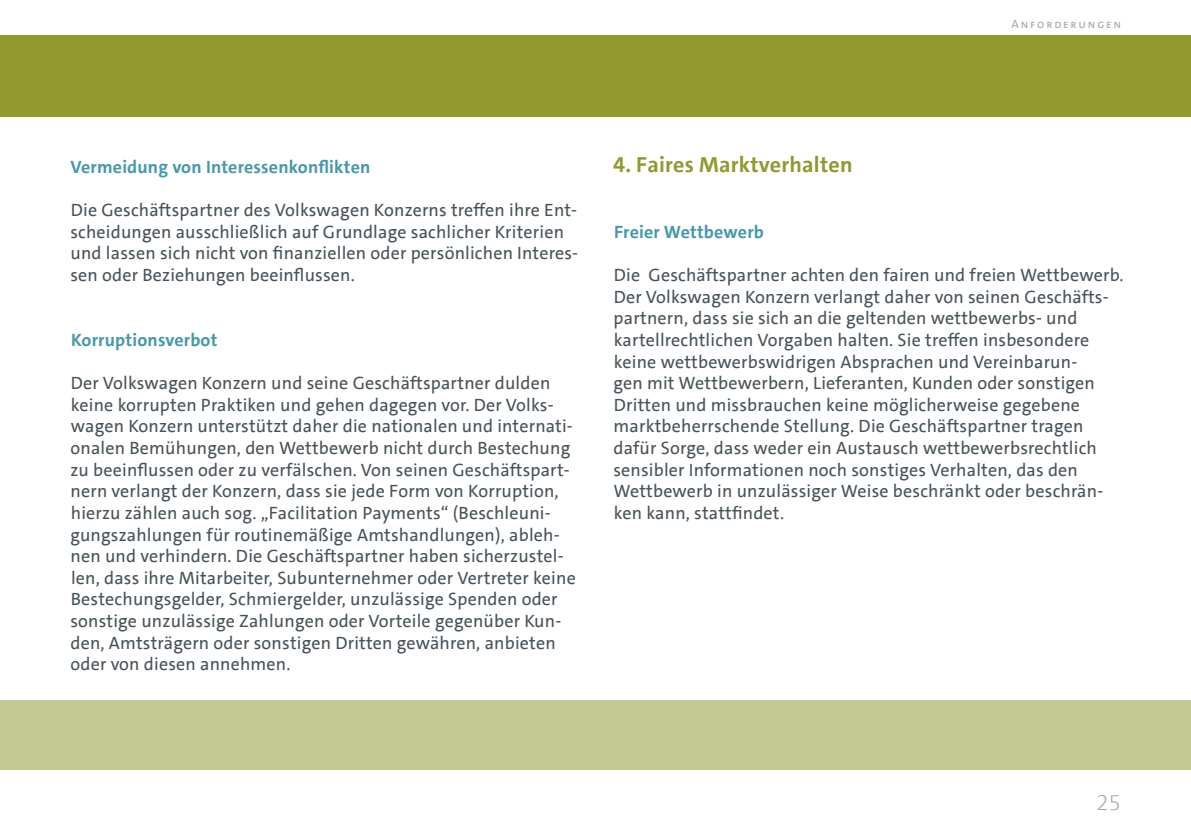
<style>
.page{position:relative;width:1191px;height:840px;background:#fff}
.page>*{position:absolute;margin:0;border:0;box-sizing:border-box;transform-origin:0 0}
.t1{font:700 22px "VWAG The Sans";letter-spacing:.01em;color:#91992f}
.t2{font:300 22px "VWAG The Sans";color:#a8a9ad}
.t3{font:18px/21.6px "VWAG The Sans";letter-spacing:.01em;color:#475359}
.t4{font:700 18px "VWAG The Sans";letter-spacing:.01em;color:#4699aa}
.t5{font:12px "VWAG The Sans";letter-spacing:.15em;color:#a8a9ad}
</style>
<div class="page">
<div style="left:0;top:35px;width:1191px;height:82px;background:#91992f"></div>
<div style="left:0;top:699px;width:1191px;height:70px;background:#c3c892"></div>
<p class="t5" style="left:1011px;top:16px;width:111px">Anforderungen</p>
<p class="t4" style="left:71px;top:155px;width:301px">Vermeidung von Interessenkonflikten</p>
<p class="t3" style="left:70px;top:199px;width:509px">Die Geschäftspartner des Volkswagen Konzerns treffen ihre Ent&shy;scheidungen ausschließlich auf Grundlage sachlicher -Kriterien und lassen sich nicht von finanziellen oder persönlichen Interes&shy;sen oder Beziehungen beeinflussen.</p>
<p class="t4" style="left:71px;top:328px;width:148px">Korruptionsverbot</p>
<p class="t3" style="left:70px;top:372px;width:507px">Der Volkswagen Konzern und seine Geschäftspartner dulden keine korrupten Praktiken und gehen dagegen vor. Der Volks&shy;wagen Konzern unterstützt daher die nationalen und internati&shy;onalen Bemühungen, den Wettbewerb nicht durch Bestechung zu beeinflussen oder zu verfälschen. Von seinen Geschäftspart&shy;nern verlangt der Konzern, dass sie jede Form von Korruption, hierzu zählen auch sog. „Facilitation Payments“ (Beschleuni&shy;gungszahlungen für routinemäßige Amtshandlungen), ableh&shy;nen und verhindern. Die Geschäftspartner haben sicherzustel&shy;len, dass ihre Mitarbeiter, Subunternehmer oder Vertreter keine Bestechungsgelder, Schmiergelder, unzulässige Spenden oder sonstige unzulässige Zahlungen oder Vorteile gegenüber Kun&shy;den, Amtsträgern oder sonstigen Dritten gewähren, anbieten oder von diesen annehmen.</p>
<p class="t1" style="left:613px;top:151px;width:241px">4. Faires Marktverhalten</p>
<p class="t4" style="left:614px;top:220px;width:151px">Freier Wettbewerb</p>
<p class="t3" style="left:613px;top:264px;width:512px">Die Geschäftspartner achten den fairen und freien Wettbewerb.<br>Der Volkswagen Konzern verlangt daher von seinen Geschäfts&shy;partnern, dass sie sich an die geltenden wettbewerbs- und kartellrechtlichen Vorgaben halten. Sie treffen insbesondere keine wettbewerbswidrigen Absprachen und Vereinbarun-<br>gen mit Wettbewerbern, Lieferanten, Kunden oder sonstigen Dritten und missbrauchen keine möglicherweise gegebene marktbeherrschende Stellung. Die Geschäftspartner tragen dafür Sorge, dass weder ein Austausch wettbewerbsrechtlich sensibler Informationen noch sonstiges Verhalten, das den Wettbewerb in unzulässiger Weise beschränkt oder beschrän&shy;ken kann, stattfindet.</p>
<p class="t2" style="left:1096px;top:787px;width:26px">25</p>
</div>
